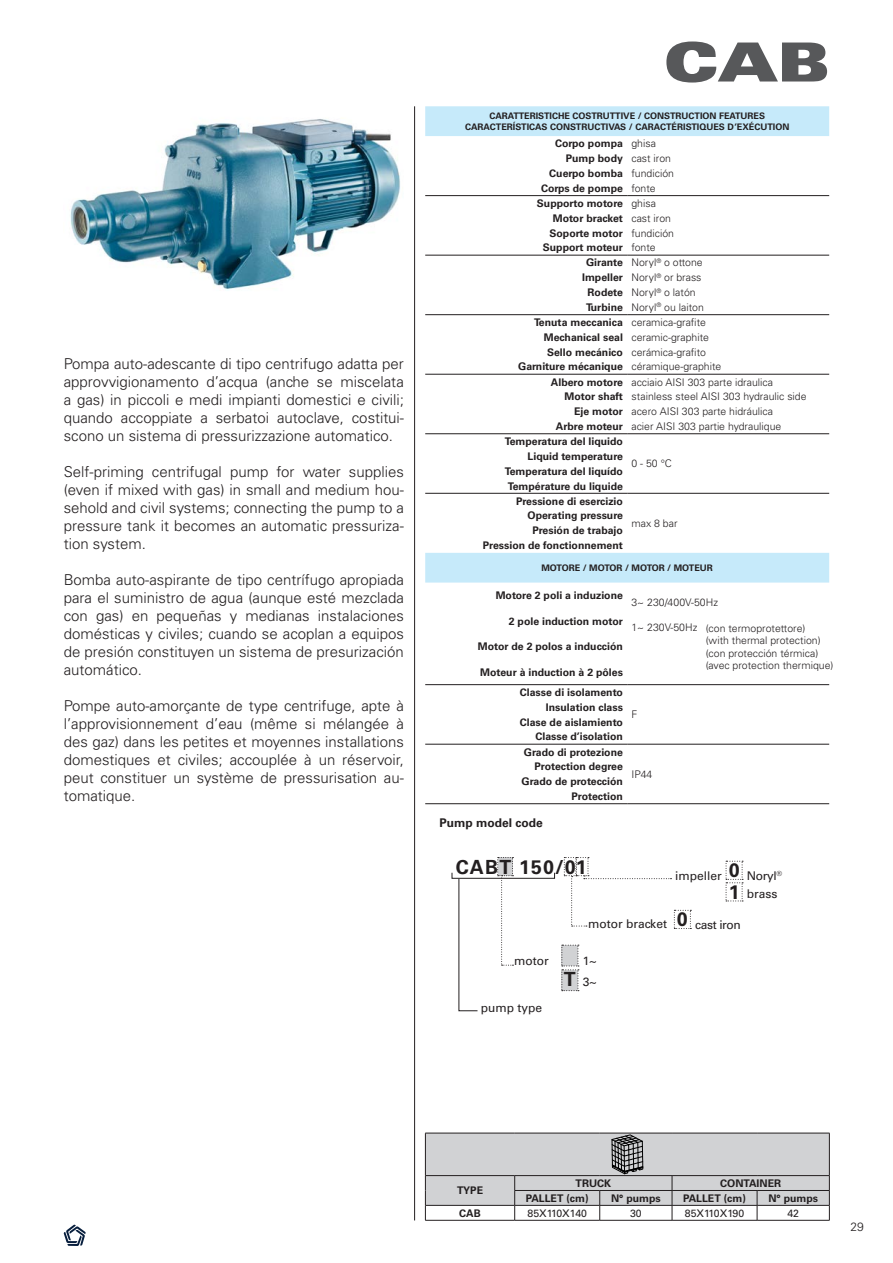
<style>
.page{position:relative;width:893px;height:1263px;background:#fff}
.page>*{position:absolute;margin:0;border:0;box-sizing:border-box;transform-origin:0 0}
.t1{font:54px "Univers LT Std X Black Ex";color:#57585a}
.t2{font:700 19.5px "Univers LT Std";letter-spacing:.06em;color:#231f20}
.t3{font:300 15px/18px "Univers LT Std";color:#231f20;text-align:justify}
.t4{font:12px "Univers LT Std";color:#231f20}
.t5{font:700 12px "Univers LT Std";color:#231f20}
.t6{font:300 12px "Univers LT Std";color:#231f20}
.t7{font:700 10.5px/14.9px "Univers LT Std";color:#231f20;text-align:right}
.t8{font:300 10.5px/12.6px "Univers LT Std";color:#231f20}
.t9{font:10.5px "Univers LT Std";color:#231f20}
.t10{font:700 9px/10.8px "Univers LT Std";color:#231f20;text-align:center}
.s1{font-weight:300}
.s2{font-weight:700}
.s3{font-weight:700;font-size:19.5px}
</style>
<div class="page">
<svg style="left:64px;top:1225px;width:22px;height:21px"></svg>
<img style="left:70px;top:119px;width:330px;height:172px">
<svg style="left:425px;top:106px;width:404px;height:477px"></svg>
<hr style="left:425px;top:195px;width:202px;height:1px;background:#231f20">
<hr style="left:627px;top:195px;width:202px;height:1px;background:#231f20">
<hr style="left:425px;top:255px;width:202px;height:1px;background:#231f20">
<hr style="left:627px;top:255px;width:202px;height:1px;background:#231f20">
<hr style="left:425px;top:314px;width:202px;height:1px;background:#231f20">
<hr style="left:627px;top:314px;width:202px;height:1px;background:#231f20">
<hr style="left:425px;top:374px;width:202px;height:1px;background:#231f20">
<hr style="left:627px;top:374px;width:202px;height:1px;background:#231f20">
<hr style="left:425px;top:433px;width:202px;height:1px;background:#231f20">
<hr style="left:627px;top:433px;width:202px;height:1px;background:#231f20">
<hr style="left:425px;top:493px;width:202px;height:1px;background:#231f20">
<hr style="left:627px;top:493px;width:202px;height:1px;background:#231f20">
<hr style="left:425px;top:684px;width:202px;height:1px;background:#231f20">
<hr style="left:627px;top:684px;width:202px;height:1px;background:#231f20">
<hr style="left:425px;top:744px;width:202px;height:1px;background:#231f20">
<hr style="left:627px;top:744px;width:202px;height:1px;background:#231f20">
<hr style="left:627px;top:803px;width:202px;height:1px;background:#231f20">
<hr style="left:425px;top:803px;width:202px;height:1px;background:#231f20">
<hr style="left:425px;top:1220px;width:90px;height:1px;background:#231f20">
<hr style="left:515px;top:1220px;width:85px;height:1px;background:#231f20">
<hr style="left:600px;top:1220px;width:72px;height:1px;background:#231f20">
<hr style="left:672px;top:1220px;width:85px;height:1px;background:#231f20">
<hr style="left:757px;top:1220px;width:72px;height:1px;background:#231f20">
<svg style="left:425px;top:1133px;width:405px;height:87px;background:#ccccce"></svg>
<hr style="left:414px;top:106px;width:1px;height:1114px;background:#231f20">
<div style="left:452px;top:872px;width:103px;height:7px;border:1px solid #231f20"></div>
<svg style="left:458px;top:878px;width:20px;height:133px"></svg>
<svg style="left:497px;top:857px;width:16px;height:109px"></svg>
<svg style="left:726px;top:861px;width:17px;height:40px"></svg>
<svg style="left:561px;top:945px;width:18px;height:46px"></svg>
<svg style="left:564px;top:857px;width:127px;height:72px"></svg>
<p class="t3" style="left:64px;top:354px;width:342px">Pompa auto-adescante di tipo centrifugo adatta per approvvigionamento d’acqua (anche se miscelata a gas) in piccoli e medi impianti domestici e civili; quando accoppiate a serbatoi autoclave, costitui&shy;scono un sistema di pressurizzazione automatico.</p>
<p class="t3" style="left:64px;top:462px;width:342px">Self-priming centrifugal pump for water supplies (even if mixed with gas) in small and medium hou&shy;sehold and civil systems; connecting the pump to a pressure tank it becomes an automatic pressuriza&shy;tion system.</p>
<p class="t3" style="left:64px;top:570px;width:342px">Bomba auto-aspirante de tipo centrífugo apropiada para el suministro de agua (aunque esté mezclada con gas) en pequeñas y medianas instalaciones domésticas y civiles; cuando se acoplan a equipos de presión constituyen un sistema de presurización automático.</p>
<p class="t3" style="left:64px;top:696px;width:342px">Pompe auto-amorçante de type centrifuge, apte à l’approvisionnement d’eau (même si mélangée à des gaz) dans les petites et moyennes installations domestiques et civiles; accouplée à un réservoir, peut constituer un système de pressurisation au&shy;tomatique.</p>
<h1 class="t1" style="left:664px;top:30px;width:167px">CAB</h1>
<p class="t10" style="left:465px;top:111px;width:326px">CARATTERISTICHE COSTRUTTIVE / CONSTRUCTION FEATURES<br>CARACTERÍSTICAS CONSTRUCTIVAS / CARACTÉRISTIQUES D’EXÉCUTION</p>
<p class="t7" style="left:555px;top:136px;width:102px">Corpo pompa <span class="s1">ghisa</span></p>
<p class="t7" style="left:566px;top:151px;width:107px">Pump body <span class="s1">cast iron</span></p>
<p class="t7" style="left:549px;top:166px;width:126px">Cuerpo bomba <span class="s1">fundición</span></p>
<p class="t7" style="left:541px;top:181px;width:116px">Corps de pompe <span class="s1">fonte</span></p>
<p class="t7" style="left:537px;top:196px;width:120px">Supporto motore <span class="s1">ghisa</span></p>
<p class="t7" style="left:553px;top:211px;width:120px">Motor bracket <span class="s1">cast iron</span></p>
<p class="t7" style="left:549px;top:226px;width:126px">Soporte motor <span class="s1">fundición</span></p>
<p class="t7" style="left:543px;top:240px;width:114px">Support moteur <span class="s1">fonte</span></p>
<p class="t8" style="left:586px;top:256px;width:118px"><span class="s2">Girante</span> Noryl<sup>®</sup> o ottone</p>
<p class="t8" style="left:582px;top:271px;width:121px"><span class="s2">Impeller</span> Noryl<sup>®</sup> or brass</p>
<p class="t8" style="left:588px;top:286px;width:110px"><span class="s2">Rodete</span> Noryl<sup>®</sup> o latón</p>
<p class="t8" style="left:586px;top:301px;width:119px"><span class="s2">Turbine</span> Noryl<sup>®</sup> ou laiton</p>
<p class="t8" style="left:534px;top:316px;width:174px"><span class="s2">Tenuta meccanica</span> ceramica-grafite</p>
<p class="t8" style="left:544px;top:331px;width:167px"><span class="s2">Mechanical seal</span> ceramic-graphite</p>
<p class="t8" style="left:547px;top:346px;width:161px"><span class="s2">Sello mecánico</span> cerámica-grafito</p>
<p class="t7" style="left:518px;top:359px;width:205px">Garniture mécanique <span class="s1">céramique-graphite</span></p>
<p class="t8" style="left:551px;top:375px;width:224px"><span class="s2">Albero motore</span> acciaio AISI 303 parte idraulica</p>
<p class="t8" style="left:564px;top:390px;width:244px"><span class="s2">Motor shaft</span> stainless steel AISI 303 hydraulic side</p>
<p class="t8" style="left:574px;top:405px;width:200px"><span class="s2">Eje motor</span> acero AISI 303 parte hidráulica</p>
<p class="t8" style="left:556px;top:420px;width:227px"><span class="s2">Arbre moteur</span> acier AISI 303 partie hydraulique</p>
<p class="t7" style="left:505px;top:434px;width:120px">Temperatura del liquido</p>
<p class="t8" style="left:631px;top:457px;width:42px">0 - 50 °C</p>
<p class="t7" style="left:505px;top:449px;width:120px">Liquid temperature<br>Temperatura del liquído<br>Température du liquide<br>Pressione di esercizio</p>
<p class="t7" style="left:483px;top:508px;width:142px">Operating pressure<br>Presión de trabajo<br>Pression de fonctionnement</p>
<p class="t10" style="left:541px;top:562px;width:173px">MOTORE / MOTOR / MOTOR / MOTEUR</p>
<p class="t7" style="left:496px;top:588px;width:129px">Motore 2 poli a induzione</p>
<p class="t8" style="left:631px;top:596px;width:88px">3~ 230/400V-50Hz</p>
<p class="t8" style="left:631px;top:621px;width:67px">1~ 230V-50Hz</p>
<p class="t8" style="left:631px;top:517px;width:48px">max 8 bar</p>
<p class="t7" style="left:509px;top:614px;width:116px">2 pole induction motor</p>
<p class="t7" style="left:478px;top:639px;width:147px">Motor de 2 polos a inducción</p>
<p class="t7" style="left:480px;top:662px;width:144px;line-height:20.4px">Moteur à induction à 2 pôles<br>Classe di isolamento</p>
<p class="t8" style="left:706px;top:622px;width:129px">(con termoprotettore)<br>(with thermal protection) (con protección térmica) (avec protection thermique)</p>
<p class="t7" style="left:520px;top:700px;width:105px">Insulation class<br>Clase de aislamiento<br>Classe d’isolation<br>Grado di protezione</p>
<p class="t7" style="left:521px;top:759px;width:103px">Protection degree<br>Grado de protección<br>Protection</p>
<p class="t5" style="left:439px;top:816px;width:105px">Pump model code</p>
<h2 class="t2" style="left:456px;top:855px;width:132px">CABT 150/01</h2>
<p class="t8" style="left:631px;top:708px;width:7px">F</p>
<p class="t8" style="left:631px;top:768px;width:23px">IP44</p>
<h2 class="t2" style="left:729px;top:859px;width:12px">0</h2>
<p class="t4" style="left:675px;top:868px;width:48px">impeller</p>
<h2 class="t2" style="left:729px;top:881px;width:12px">1</h2>
<p class="t4" style="left:747px;top:868px;width:37px">Noryl<sup>®</sup></p>
<p class="t4" style="left:747px;top:887px;width:32px">brass</p>
<p class="t4" style="left:514px;top:953px;width:36px">motor</p>
<p class="t4" style="left:481px;top:1000px;width:63px">pump type</p>
<p class="t4" style="left:588px;top:917px;width:154px">motor bracket <span class="s3">0</span> cast iron</p>
<p class="t4" style="left:583px;top:953px;width:15px">1~</p>
<h2 class="t2" style="left:564px;top:968px;width:13px">T</h2>
<p class="t4" style="left:583px;top:975px;width:15px">3~</p>
<p class="t7" style="left:457px;top:1183px;width:28px">TYPE</p>
<p class="t7" style="left:576px;top:1176px;width:37px">TRUCK</p>
<p class="t7" style="left:720px;top:1176px;width:62px">CONTAINER</p>
<p class="t7" style="left:526px;top:1191px;width:64px">PALLET (cm)</p>
<p class="t7" style="left:611px;top:1191px;width:51px">N° pumps</p>
<p class="t7" style="left:683px;top:1191px;width:64px">PALLET (cm)</p>
<p class="t7" style="left:768px;top:1191px;width:51px">N° pumps</p>
<p class="t7" style="left:459px;top:1205px;width:23px">CAB</p>
<p class="t9" style="left:527px;top:1207px;width:61px">85X110X140</p>
<p class="t9" style="left:630px;top:1207px;width:13px">30</p>
<p class="t9" style="left:685px;top:1207px;width:61px">85X110X190</p>
<p class="t9" style="left:787px;top:1207px;width:13px">42</p>
<p class="t6" style="left:850px;top:1220px;width:15px">29</p>
</div>
